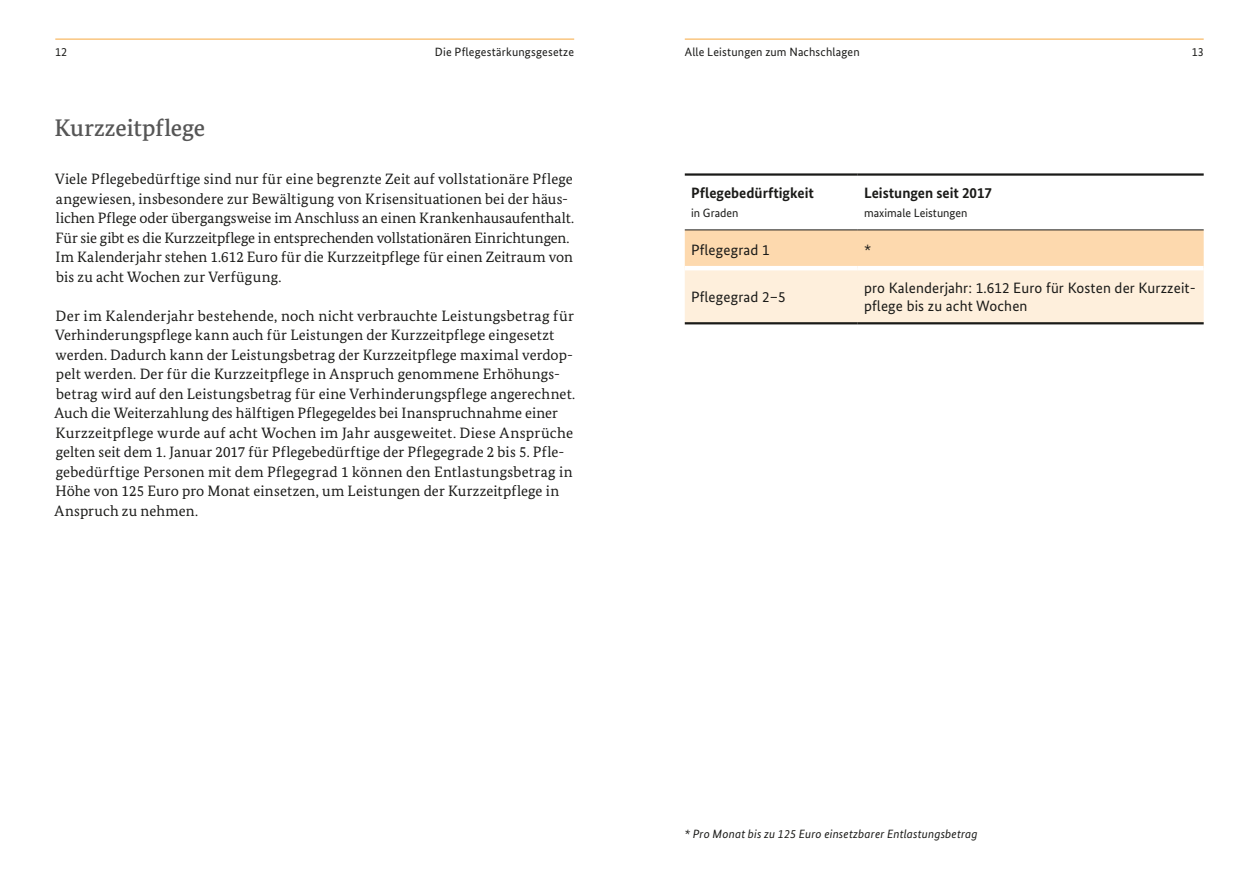
<style>
.page{position:relative;width:1259px;height:893px;background:#fff}
.page>*{position:absolute;margin:0;border:0;box-sizing:border-box;transform-origin:0 0}
.t1{font:500 24px "Bundes Serif";letter-spacing:-.005em;color:#565656}
.t2{font:15px/19.5px "Bundes Serif";letter-spacing:.005em;color:#1a1a18}
.t3{font:15px/18px "Bundes Sans";letter-spacing:.01em;color:#1a1a18}
.t4{font:700 15px "Bundes Sans";color:#1a1a18}
.t5{font:12px "Bundes Sans";letter-spacing:.015em;color:#1a1a18}
.t6{font:italic 12px "Bundes Sans";letter-spacing:.015em;color:#1a1a18}
</style>
<div class="page">
<hr style="left:55px;top:39px;width:519px;height:1px;background:#f7a940">
<hr style="left:685px;top:39px;width:518px;height:1px;background:#f7a940">
<svg style="left:685px;top:231px;width:518px;height:91px;background:#fde6c9"></svg>
<hr style="left:685px;top:173px;width:172px;height:3px;background:#1a1a18">
<hr style="left:857px;top:173px;width:346px;height:3px;background:#1a1a18">
<hr style="left:685px;top:322px;width:172px;height:2px;background:#1a1a18">
<hr style="left:857px;top:322px;width:346px;height:2px;background:#1a1a18">
<hr style="left:685px;top:266px;width:172px;height:4px;background:#fff">
<hr style="left:857px;top:266px;width:346px;height:4px;background:#fff">
<hr style="left:685px;top:230px;width:172px;height:1px;background:#1a1a18">
<hr style="left:857px;top:230px;width:346px;height:1px;background:#1a1a18">
<p class="t5" style="left:55px;top:45px;width:13px">12</p>
<p class="t5" style="left:435px;top:45px;width:141px">Die Pflegestärkungsgesetze</p>
<p class="t5" style="left:685px;top:45px;width:177px">Alle Leistungen zum Nachschlagen</p>
<p class="t5" style="left:1191px;top:45px;width:13px">13</p>
<h1 class="t1" style="left:55px;top:113px;width:152px">Kurzzeitpflege</h1>
<p class="t2" style="left:55px;top:169px;width:520px">Viele Pflegebedürftige sind nur für eine begrenzte Zeit auf vollstationäre Pflege angewiesen, insbesondere zur Bewältigung von Krisensituationen bei der häus&shy;lichen Pflege oder übergangsweise im Anschluss an einen Krankenhausaufenthalt.<br>Für sie gibt es die Kurzzeitpflege in entsprechenden vollstationären Einrichtungen.<br>Im Kalenderjahr stehen 1.612 Euro für die Kurzzeitpflege für einen Zeitraum von bis zu acht Wochen zur Verfügung.</p>
<p class="t2" style="left:55px;top:306px;width:522px">Der im Kalenderjahr bestehende, noch nicht verbrauchte Leistungsbetrag für Verhinderungspflege kann auch für Leistungen der Kurzzeitpflege eingesetzt werden. Dadurch kann der Leistungsbetrag der Kurzzeitpflege maximal verdop&shy;pelt werden. Der für die Kurzzeitpflege in Anspruch genommene Erhöhungs&shy;betrag wird auf den Leistungsbetrag für eine Verhinderungspflege angerechnet.<br>Auch die Weiterzahlung des hälftigen Pflegegeldes bei Inanspruchnahme einer Kurzzeitpflege wurde auf acht Wochen im Jahr ausgeweitet. Diese Ansprüche gelten seit dem 1. Januar 2017 für Pflegebedürftige der Pflegegrade 2 bis 5. Pfle&shy;gebedürftige Personen mit dem Pflegegrad 1 können den Entlastungsbetrag in Höhe von 125 Euro pro Monat einsetzen, um Leistungen der Kurzzeitpflege in Anspruch zu nehmen.</p>
<p class="t4" style="left:691px;top:183px;width:124px">Pflegebedürftigkeit</p>
<p class="t5" style="left:691px;top:206px;width:49px">in Graden</p>
<p class="t4" style="left:864px;top:183px;width:129px">Leistungen seit 2017</p>
<p class="t5" style="left:864px;top:206px;width:105px">maximale Leistungen</p>
<p class="t3" style="left:691px;top:241px;width:80px">Pflegegrad 1</p>
<p class="t3" style="left:864px;top:241px;width:9px">*</p>
<p class="t3" style="left:691px;top:287px;width:96px">Pflegegrad 2–5</p>
<p class="t3" style="left:864px;top:278px;width:331px">pro Kalenderjahr: 1.612 Euro für Kosten der Kurzzeit&shy;pflege bis zu acht Wochen</p>
<p class="t6" style="left:684px;top:826px;width:295px">* Pro Monat bis zu 125 Euro einsetzbarer Entlastungsbetrag</p>
</div>
